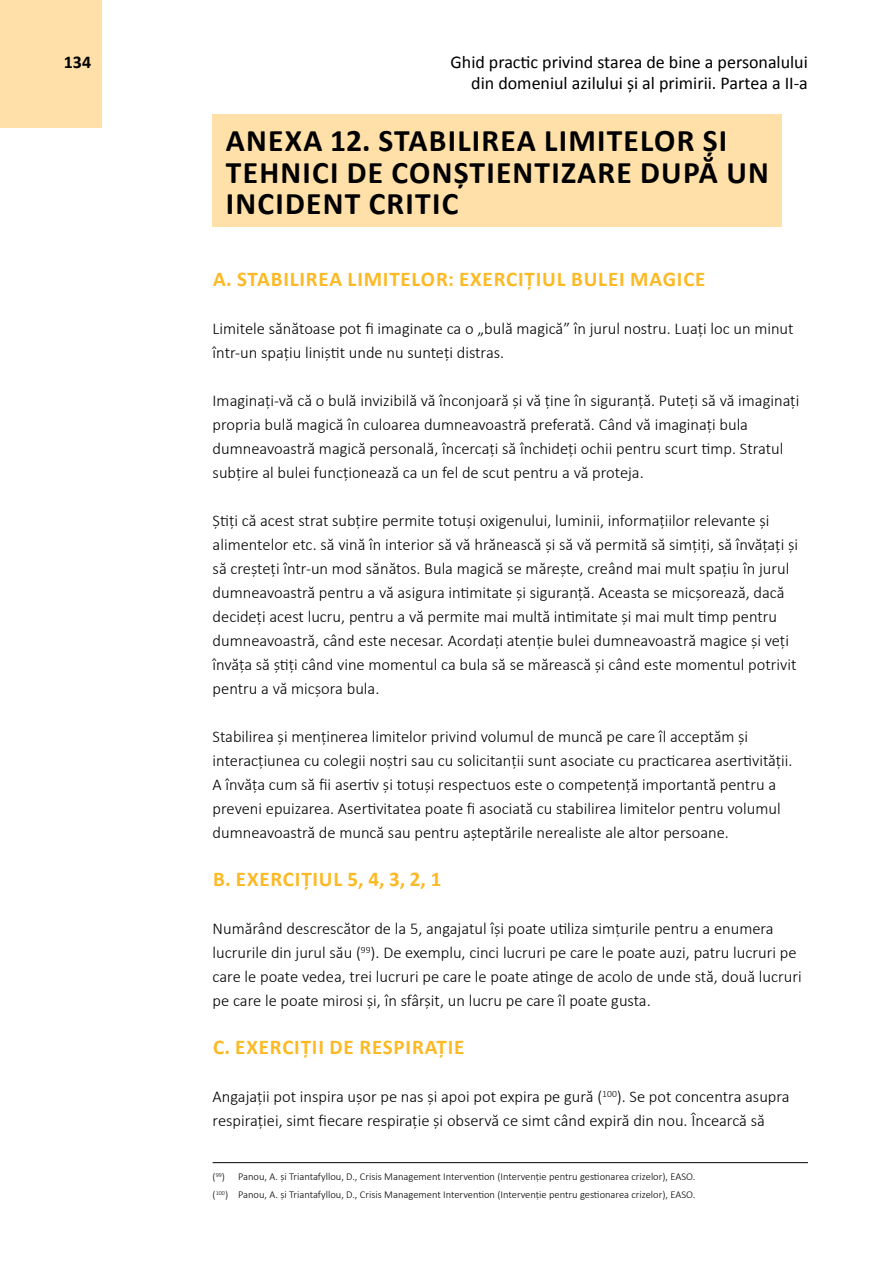
<style>
.page{position:relative;width:893px;height:1263px;background:#fff}
.page>*{position:absolute;margin:0;border:0;box-sizing:border-box;transform-origin:0 0}
.HL2{font:700 31.5px/31.5px "Calibri";letter-spacing:.04em;color:#000}
.HL3{font:700 21px "Calibri";letter-spacing:.04em;color:#fdb924}
.t1{font:18px/21.6px "Calibri";color:#000;text-align:right}
.t2{font:700 18px "Calibri";color:#000}
.text{font:300 16.5px/24px "Calibri";color:#000}
.footnote{font:300 10.5px "Calibri";color:#000}
</style>
<div class="page">
<div style="left:0;top:0;width:102px;height:128px;background:#ffe0a8"></div>
<div style="left:213px;top:115px;width:569px;height:112px;background:#ffe0a8"></div>
<hr style="left:213px;top:1162px;width:595px;height:1px;background:#000">
<p class="t2" style="left:64px;top:50px;width:29px">134</p>
<p class="t1" style="left:450px;top:51px;width:359px">Ghid practic privind starea de bine a personalului din domeniul azilului și al primirii. Partea a II-a</p>
<h2 class="HL2" style="left:226px;top:125px;width:544px">ANEXA 12. STABILIREA LIMITELOR ȘI<br>TEHNICI DE CONȘTIENTIZARE DUPĂ UN<br>INCIDENT CRITIC</h2>
<p class="HL3" style="left:213px;top:266px;width:494px">A. STABILIREA LIMITELOR: EXERCIȚIUL BULEI MAGICE</p>
<p class="text" style="left:213px;top:316px;width:582px">Limitele sănătoase pot fi imaginate ca o „bulă magică” în jurul nostru. Luați loc un minut într-un spațiu liniștit unde nu sunteți distras.</p>
<p class="text" style="left:213px;top:388px;width:588px">Imaginați-vă că o bulă invizibilă vă înconjoară și vă ține în siguranță. Puteți să vă imaginați propria bulă magică în culoarea dumneavoastră preferată. Când vă imaginați bula dumneavoastră magică personală, încercați să închideți ochii pentru scurt timp. Stratul subțire al bulei funcționează ca un fel de scut pentru a vă proteja.</p>
<p class="text" style="left:213px;top:508px;width:587px">Știți că acest strat subțire permite totuși oxigenului, luminii, informațiilor relevante și alimentelor etc. să vină în interior să vă hrănească și să vă permită să simțiți, să învățați și să creșteți într-un mod sănătos. Bula magică se mărește, creând mai mult spațiu în jurul dumneavoastră pentru a vă asigura intimitate și siguranță. Aceasta se micșorează, dacă decideți acest lucru, pentru a vă permite mai multă intimitate și mai mult timp pentru dumneavoastră, când este necesar. Acordați atenție bulei dumneavoastră magice și veți învăța să știți când vine momentul ca bula să se mărească și când este momentul potrivit pentru a vă micșora bula.</p>
<p class="text" style="left:213px;top:724px;width:581px">Stabilirea și menținerea limitelor privind volumul de muncă pe care îl acceptăm și interacțiunea cu colegii noștri sau cu solicitanții sunt asociate cu practicarea asertivității.<br>A învăța cum să fii asertiv și totuși respectuos este o competență importantă pentru a preveni epuizarea. Asertivitatea poate fi asociată cu stabilirea limitelor pentru volumul dumneavoastră de muncă sau pentru așteptările nerealiste ale altor persoane.</p>
<p class="HL3" style="left:213px;top:866px;width:230px">B. EXERCIȚIUL 5, 4, 3, 2, 1</p>
<p class="text" style="left:213px;top:916px;width:591px">Numărând descrescător de la 5, angajatul își poate utiliza simțurile pentru a enumera lucrurile din jurul său (<sup>99</sup>). De exemplu, cinci lucruri pe care le poate auzi, patru lucruri pe care le poate vedea, trei lucruri pe care le poate atinge de acolo de unde stă, două lucruri pe care le poate mirosi și, în sfârșit, un lucru pe care îl poate gusta.</p>
<p class="HL3" style="left:213px;top:1034px;width:253px">C. EXERCIȚII DE RESPIRAȚIE</p>
<p class="text" style="left:213px;top:1084px;width:578px">Angajații pot inspira ușor pe nas și apoi pot expira pe gură (<sup>100</sup>). Se pot concentra asupra respirației, simt fiecare respirație și observă ce simt când expiră din nou. Încearcă să</p>
<p class="footnote" style="left:213px;top:1170px;width:484px">(<sup>99</sup>) Panou, A. și Triantafyllou, D., Crisis Management Intervention (Intervenție pentru gestionarea crizelor), EASO.</p>
<p class="footnote" style="left:213px;top:1188px;width:484px">(<sup>100</sup>) Panou, A. și Triantafyllou, D., Crisis Management Intervention (Intervenție pentru gestionarea crizelor), EASO.</p>
</div>
